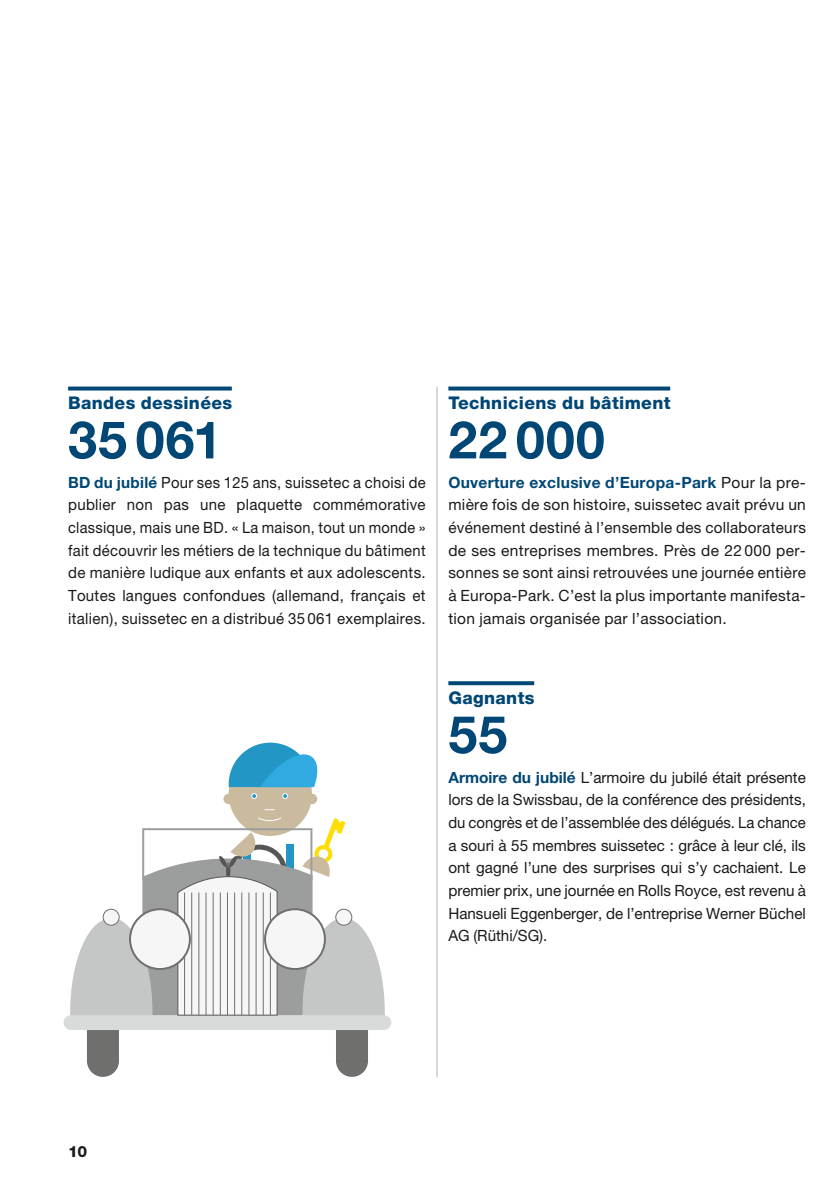
<style>
.page{position:relative;width:840px;height:1191px;background:#fff}
.page>*{position:absolute;margin:0;border:0;box-sizing:border-box;transform-origin:0 0}
.t1{font:700 52px "Helvetica Neue LT Pro";letter-spacing:.02em;color:#004776}
.t2{font:800 17.6px "Helvetica Neue LT Pro";letter-spacing:.02em;color:#004776}
.t3{font:15.6px/22.6px "Helvetica Neue LT Pro";letter-spacing:.02em;color:#1a1a18;text-align:justify}
.t4{font:15.6px/22.6px "Helvetica Neue LT Pro";letter-spacing:.02em;color:#1a1a18;text-align:justify;scale:.95 1}
.t5{font:800 15.6px "Helvetica Neue LT Pro";color:#1a1a18}
.s1{font-weight:700;color:#004776}
</style>
<div class="page">
<svg style="left:68px;top:386px;width:164px;height:4px"></svg>
<svg style="left:448px;top:386px;width:221px;height:4px"></svg>
<svg style="left:448px;top:681px;width:86px;height:4px"></svg>
<hr style="left:436px;top:386px;width:1px;height:691px;background:#b1b2b2">
<div style="left:87px;top:991px;width:32px;height:85px;background:#6f6f6e;border-radius:16px"></div>
<div style="left:336px;top:991px;width:32px;height:85px;background:#6f6f6e;border-radius:16px"></div>
<div style="left:63px;top:1015px;width:328px;height:15px;background:#d9dada;border-radius:7px"></div>
<svg style="left:70px;top:742px;width:314px;height:274px"></svg>
<div style="left:130px;top:909px;width:60px;height:60px;background:#f6f6f6;border-radius:50%"></div>
<div style="left:129px;top:908px;width:62px;height:62px;border:2px solid #6f6f6e;border-radius:50%"></div>
<div style="left:265px;top:909px;width:60px;height:60px;background:#f6f6f6;border-radius:50%"></div>
<div style="left:264px;top:908px;width:62px;height:62px;border:2px solid #6f6f6e;border-radius:50%"></div>
<p class="t2" style="left:68px;top:392px;width:165px">Bandes dessinées</p>
<h1 class="t1" style="left:68px;top:408px;width:155px">35 061</h1>
<p class="t4" style="left:68px;top:471px;width:378px"><span class="s1">BD du jubilé</span> Pour ses 125 ans, suissetec a choisi de publier non pas une plaquette commémorative classique, mais une BD. « La maison, tout un monde » fait découvrir les métiers de la technique du bâtiment de manière ludique aux enfants et aux adolescents.<br>Toutes langues confondues (allemand, français et italien), suissetec en a distribué 35 061 exemplaires.</p>
<p class="t2" style="left:448px;top:392px;width:223px">Techniciens du bâtiment</p>
<h1 class="t1" style="left:448px;top:408px;width:158px">22 000</h1>
<p class="t3" style="left:448px;top:471px;width:359px"><span class="s1">Ouverture exclusive d’Europa-Park</span> Pour la pre&shy;mière fois de son histoire, suissetec avait prévu un événement destiné à l’ensemble des collaborateurs de ses entreprises membres. Près de 22 000 per&shy;sonnes se sont ainsi retrouvées une journée entière à Europa-Park. C’est la plus importante manifesta&shy;tion jamais organisée par l’association.</p>
<p class="t2" style="left:448px;top:687px;width:88px">Gagnants</p>
<h1 class="t1" style="left:448px;top:702px;width:60px">55</h1>
<p class="t3" style="left:448px;top:765px;width:359px"><span class="s1">Armoire du jubilé</span> L’armoire du jubilé était présente lors de la Swissbau, de la conférence des présidents, du congrès et de l’assemblée des délégués. La chance a souri à 55 membres suissetec : grâce à leur clé, ils ont gagné l’une des surprises qui s’y cachaient. Le premier prix, une journée en Rolls Royce, est revenu à Hansueli Eggenberger, de l’entreprise Werner Büchel AG (Rüthi/SG).</p>
<p class="t5" style="left:68px;top:1142px;width:21px">10</p>
</div>
